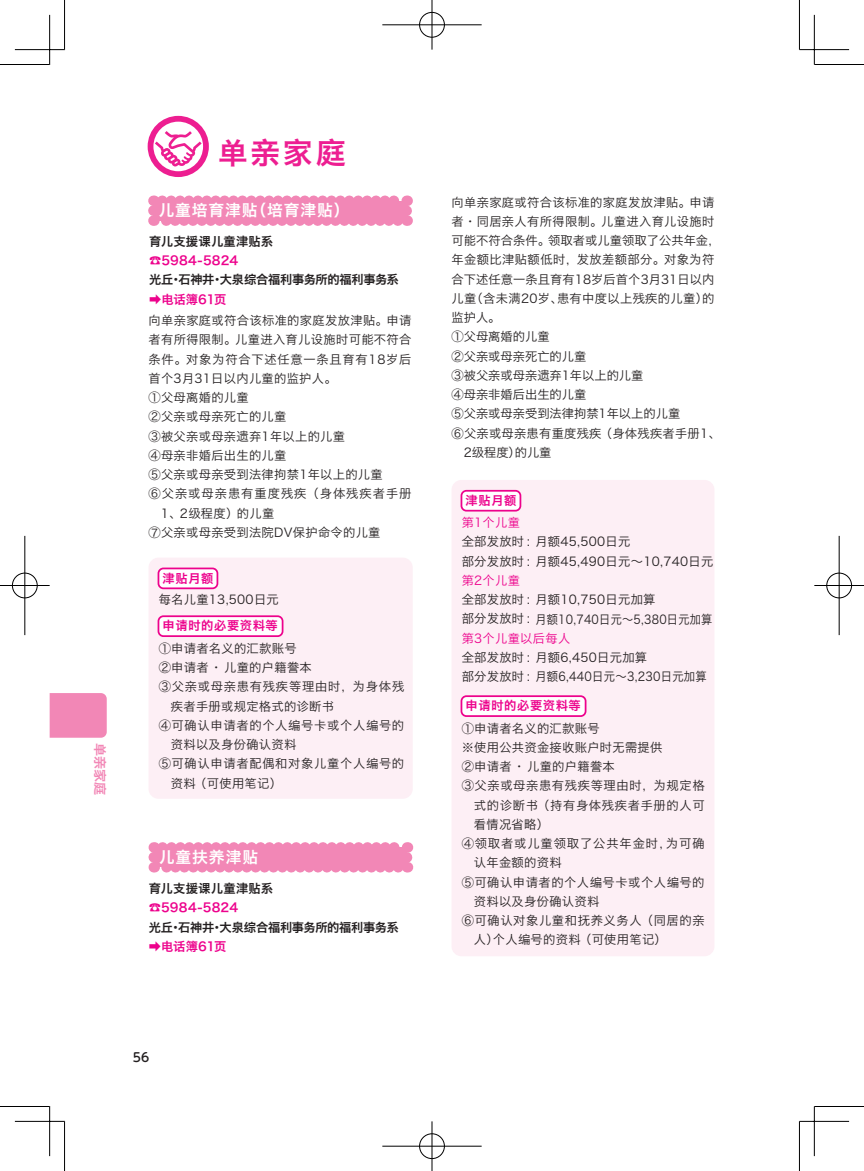
<style>
.page{position:relative;width:864px;height:1171px;background:#fff}
.page>*{position:absolute;margin:0;border:0;box-sizing:border-box;transform-origin:0 0}
.t1{font:29.75px "Hiragino Sans GB W6";color:#ed1e91}
.t2{font:15.75px "Hiragino Sans GB W6";letter-spacing:.06em;color:#fff}
.t3{font:13.12px "Hiragino Sans GB W6";color:#f287b6}
.t4{font:500 12.42px "UD Shin M Go Pro";color:#231f20}
.t5{font:12.25px/19.2px "Hiragino Sans GB W3";letter-spacing:.025em;color:#231f20}
.t6{font:12.25px/19.2px "Hiragino Sans GB W6";letter-spacing:-.01em;color:#231f20}
.t7{font:12.25px "Hiragino Sans GB W3";color:#231f20}
.t8{font:12.25px "Hiragino Sans GB W3";letter-spacing:.055em;color:#231f20}
.t9{font:12.25px "Hiragino Sans GB W3";letter-spacing:.005em;color:#231f20}
.t10{font:12.25px "Hiragino Sans GB W3";letter-spacing:.05em;color:#231f20}
.t11{font:12.25px "Hiragino Sans GB W6";letter-spacing:.05em;color:#ed028c}
.t12{font:12.25px "Hiragino Sans GB W3";letter-spacing:.06em;color:#231f20}
.t13{font:12.25px "Hiragino Sans GB W3";letter-spacing:.08em;color:#231f20}
.t14{font:12.25px "Hiragino Sans GB W3";letter-spacing:.065em;color:#231f20}
.t15{font:12.25px "Hiragino Sans GB W3";letter-spacing:.025em;color:#ed028c}
.t16{font:12.25px "Hiragino Sans GB W3";letter-spacing:.075em;color:#231f20}
.t17{font:12.25px "Hiragino Sans GB W3";letter-spacing:.045em;color:#231f20}
.s1{font-family:"UD Shin M Go Pro";color:#ed028c}
.s2{color:#ed028c}
</style>
<div class="page">
<svg style="left:148px;top:195px;width:264px;height:31px;background:#f290bb"></svg>
<svg style="left:148px;top:842px;width:264px;height:30px;background:#f28db9"></svg>
<svg style="left:147px;top:116px;width:62px;height:61px"></svg>
<div style="left:148px;top:557px;width:264px;height:242px;background:#fdeff5;border-radius:10px"></div>
<div style="left:158px;top:568px;width:59px;height:20px;background:#fff;border-radius:5px"></div>
<div style="left:157px;top:567px;width:61px;height:22px;border:2px solid #ed028c;border-radius:5px"></div>
<div style="left:158px;top:616px;width:124px;height:20px;background:#fff;border-radius:5px"></div>
<div style="left:157px;top:615px;width:126px;height:22px;border:2px solid #ed028c;border-radius:5px"></div>
<div style="left:451px;top:480px;width:263px;height:476px;background:#fdeff5;border-radius:10px"></div>
<div style="left:461px;top:491px;width:59px;height:20px;background:#fff;border-radius:5px"></div>
<div style="left:460px;top:490px;width:61px;height:21px;border:2px solid #ed028c;border-radius:5px"></div>
<div style="left:461px;top:696px;width:124px;height:20px;background:#fff;border-radius:5px"></div>
<div style="left:460px;top:695px;width:126px;height:22px;border:2px solid #ed028c;border-radius:5px"></div>
<div style="left:50px;top:693px;width:57px;height:45px;background:#f287b6"></div>
<hr style="left:0;top:64px;width:50px;height:1px;background:#000">
<hr style="left:814px;top:64px;width:49px;height:1px;background:#000">
<hr style="left:0;top:1106px;width:50px;height:1px;background:#000">
<hr style="left:814px;top:1106px;width:49px;height:1px;background:#000">
<hr style="left:64px;top:0;width:1px;height:50px;background:#000">
<hr style="left:64px;top:1121px;width:1px;height:50px;background:#000">
<hr style="left:798px;top:0;width:1px;height:50px;background:#000">
<hr style="left:798px;top:1121px;width:1px;height:50px;background:#000">
<hr style="left:15px;top:49px;width:49px;height:1px;background:#000">
<hr style="left:799px;top:49px;width:49px;height:1px;background:#000">
<hr style="left:15px;top:1121px;width:49px;height:1px;background:#000">
<hr style="left:799px;top:1121px;width:49px;height:1px;background:#000">
<hr style="left:49px;top:15px;width:1px;height:49px;background:#000">
<hr style="left:49px;top:1106px;width:1px;height:50px;background:#000">
<hr style="left:813px;top:15px;width:1px;height:49px;background:#000">
<hr style="left:813px;top:1106px;width:1px;height:50px;background:#000">
<div style="left:418px;top:11px;width:27px;height:27px;border:2px solid #fff;border-radius:50%"></div>
<hr style="left:382px;top:24px;width:99px;height:2px;background:#fff">
<hr style="left:430px;top:0;width:3px;height:50px;background:#fff">
<div style="left:419px;top:12px;width:25px;height:25px;border:1px solid #000;border-radius:50%"></div>
<hr style="left:382px;top:25px;width:99px;height:1px;background:#000">
<hr style="left:431px;top:0;width:1px;height:50px;background:#000">
<div style="left:418px;top:1132px;width:27px;height:28px;border:2px solid #fff;border-radius:50%"></div>
<hr style="left:382px;top:1145px;width:99px;height:2px;background:#fff">
<hr style="left:430px;top:1121px;width:3px;height:50px;background:#fff">
<div style="left:419px;top:1133px;width:25px;height:26px;border:1px solid #000;border-radius:50%"></div>
<hr style="left:382px;top:1146px;width:99px;height:1px;background:#000">
<hr style="left:431px;top:1121px;width:1px;height:50px;background:#000">
<div style="left:11px;top:572px;width:27px;height:27px;border:2px solid #fff;border-radius:50%"></div>
<hr style="left:0;top:584px;width:50px;height:3px;background:#fff">
<hr style="left:24px;top:536px;width:2px;height:99px;background:#fff">
<div style="left:12px;top:573px;width:25px;height:25px;border:1px solid #000;border-radius:50%"></div>
<hr style="left:0;top:585px;width:50px;height:1px;background:#000">
<hr style="left:25px;top:536px;width:1px;height:99px;background:#000">
<div style="left:825px;top:572px;width:27px;height:27px;border:2px solid #fff;border-radius:50%"></div>
<hr style="left:814px;top:584px;width:49px;height:3px;background:#fff">
<hr style="left:837px;top:536px;width:3px;height:99px;background:#fff">
<div style="left:826px;top:573px;width:25px;height:25px;border:1px solid #000;border-radius:50%"></div>
<hr style="left:814px;top:585px;width:49px;height:1px;background:#000">
<hr style="left:838px;top:536px;width:1px;height:99px;background:#000">
<p class="t3" style="left:109px;top:743px;width:54px;rotate:90deg">单亲家庭</p>
<h1 class="t1" style="left:218px;top:133px;width:129px">单亲家庭</h1>
<p class="t2" style="left:158px;top:200px;width:192px">儿童培育津贴（培育津贴）</p>
<p class="t6" style="left:149px;top:231px;width:251px">育儿支援课儿童津贴系<br><span class="s1">☎</span><span class="s2">5984-5824<br></span>光丘·石神井·大泉综合福利事务所的福利事务系<span class="s1">➡</span><span class="s2">电话簿61页</span></p>
<p class="t5" style="left:148px;top:311px;width:264px">向单亲家庭或符合该标准的家庭发放津贴。申请</p>
<p class="t5" style="left:148px;top:330px;width:264px">者有所得限制。儿童进入育儿设施时可能不符合</p>
<p class="t12" style="left:148px;top:351px;width:264px">条件。对象为符合下述任意一条且育有18岁后</p>
<p class="t5" style="left:148px;top:368px;width:189px">首个3月31日以内儿童的监护人。</p>
<p class="t5" style="left:148px;top:388px;width:102px">①父母离婚的儿童</p>
<p class="t5" style="left:148px;top:407px;width:139px">②父亲或母亲死亡的儿童</p>
<p class="t5" style="left:148px;top:426px;width:198px">③被父亲或母亲遗弃1年以上的儿童</p>
<p class="t5" style="left:148px;top:445px;width:139px">④母亲非婚后出生的儿童</p>
<p class="t5" style="left:148px;top:465px;width:236px">⑤父亲或母亲受到法律拘禁1年以上的儿童</p>
<p class="t13" style="left:148px;top:486px;width:264px">⑥父亲或母亲患有重度残疾 （身体残疾者手册</p>
<p class="t5" style="left:161px;top:503px;width:115px">1、2级程度）的儿童</p>
<p class="t5" style="left:148px;top:522px;width:233px">⑦父亲或母亲受到法院DV保护命令的儿童</p>
<p class="t11" style="left:162px;top:570px;width:52px">津贴月额</p>
<p class="t11" style="left:162px;top:618px;width:117px">申请时的必要资料等</p>
<p class="t5" style="left:159px;top:590px;width:122px">每名儿童13,500日元</p>
<p class="t5" style="left:159px;top:638px;width:139px">①申请者名义的汇款账号</p>
<p class="t5" style="left:159px;top:657px;width:155px">②申请者 · 儿童的户籍誊本</p>
<p class="t14" style="left:159px;top:679px;width:247px">③父亲或母亲患有残疾等理由时，为身体残</p>
<p class="t5" style="left:171px;top:696px;width:164px">疾者手册或规定格式的诊断书</p>
<p class="t8" style="left:159px;top:717px;width:247px">④可确认申请者的个人编号卡或个人编号的</p>
<p class="t5" style="left:171px;top:734px;width:127px">资料以及身份确认资料</p>
<p class="t8" style="left:159px;top:756px;width:247px">⑤可确认申请者配偶和对象儿童个人编号的</p>
<p class="t5" style="left:171px;top:773px;width:112px">资料 （可使用笔记）</p>
<p class="t2" style="left:159px;top:847px;width:101px">儿童扶养津贴</p>
<p class="t6" style="left:149px;top:878px;width:251px">育儿支援课儿童津贴系<br><span class="s1">☎</span><span class="s2">5984-5824<br></span>光丘·石神井·大泉综合福利事务所的福利事务系<span class="s1">➡</span><span class="s2">电话簿61页</span></p>
<p class="t4" style="left:133px;top:1047px;width:18px">56</p>
<p class="t5" style="left:451px;top:192px;width:264px">向单亲家庭或符合该标准的家庭发放津贴。申请</p>
<p class="t5" style="left:451px;top:211px;width:264px">者·同居亲人有所得限制。儿童进入育儿设施时</p>
<p class="t9" style="left:451px;top:233px;width:270px">可能不符合条件。领取者或儿童领取了公共年金，</p>
<p class="t5" style="left:451px;top:250px;width:264px">年金额比津贴额低时，发放差额部分。对象为符</p>
<p class="t9" style="left:451px;top:271px;width:264px">合下述任意一条且育有18岁后首个3月31日以内</p>
<p class="t5" style="left:451px;top:288px;width:264px">儿童（含未满20岁、患有中度以上残疾的儿童）的</p>
<p class="t5" style="left:451px;top:308px;width:50px">监护人。</p>
<p class="t7" style="left:451px;top:329px;width:99px">①父母离婚的儿童</p>
<p class="t7" style="left:451px;top:348px;width:136px">②父亲或母亲死亡的儿童</p>
<p class="t7" style="left:451px;top:368px;width:193px">③被父亲或母亲遗弃1年以上的儿童</p>
<p class="t7" style="left:451px;top:387px;width:136px">④母亲非婚后出生的儿童</p>
<p class="t7" style="left:451px;top:406px;width:230px">⑤父亲或母亲受到法律拘禁1年以上的儿童</p>
<p class="t5" style="left:451px;top:423px;width:270px">⑥父亲或母亲患有重度残疾 （身体残疾者手册1、</p>
<p class="t5" style="left:463px;top:442px;width:89px">2级程度）的儿童</p>
<p class="t11" style="left:465px;top:492px;width:52px">津贴月额</p>
<p class="t15" style="left:461px;top:515px;width:60px">第1个儿童</p>
<p class="t5" style="left:461px;top:532px;width:253px">全部发放时 ：月额45,500日元<br>部分发放时 ：月额45,490日元～10,740日元</p>
<p class="t15" style="left:461px;top:573px;width:60px">第2个儿童</p>
<p class="t5" style="left:461px;top:590px;width:252px">全部发放时 ：月额10,750日元加算<br>部分发放时 ：月额10,740日元～5,380日元加算</p>
<p class="t15" style="left:461px;top:630px;width:110px">第3个儿童以后每人</p>
<p class="t5" style="left:461px;top:647px;width:246px">全部发放时 ：月额6,450日元加算<br>部分发放时 ：月额6,440日元～3,230日元加算</p>
<p class="t11" style="left:465px;top:697px;width:117px">申请时的必要资料等</p>
<p class="t5" style="left:461px;top:718px;width:139px">①申请者名义的汇款账号</p>
<p class="t5" style="left:461px;top:737px;width:202px">※使用公共资金接收账户时无需提供</p>
<p class="t5" style="left:461px;top:757px;width:155px">②申请者 · 儿童的户籍誊本</p>
<p class="t10" style="left:461px;top:778px;width:244px">③父亲或母亲患有残疾等理由时，为规定格</p>
<p class="t8" style="left:473px;top:797px;width:232px">式的诊断书 （持有身体残疾者手册的人可</p>
<p class="t5" style="left:473px;top:814px;width:77px">看情况省略）</p>
<p class="t16" style="left:461px;top:836px;width:244px">④领取者或儿童领取了公共年金时，为可确</p>
<p class="t5" style="left:473px;top:853px;width:89px">认年金额的资料</p>
<p class="t17" style="left:461px;top:874px;width:244px">⑤可确认申请者的个人编号卡或个人编号的</p>
<p class="t5" style="left:473px;top:891px;width:127px">资料以及身份确认资料</p>
<p class="t10" style="left:461px;top:913px;width:244px">⑥可确认对象儿童和抚养义务人 （同居的亲</p>
<p class="t5" style="left:473px;top:930px;width:194px">人）个人编号的资料 （可使用笔记）</p>
</div>
